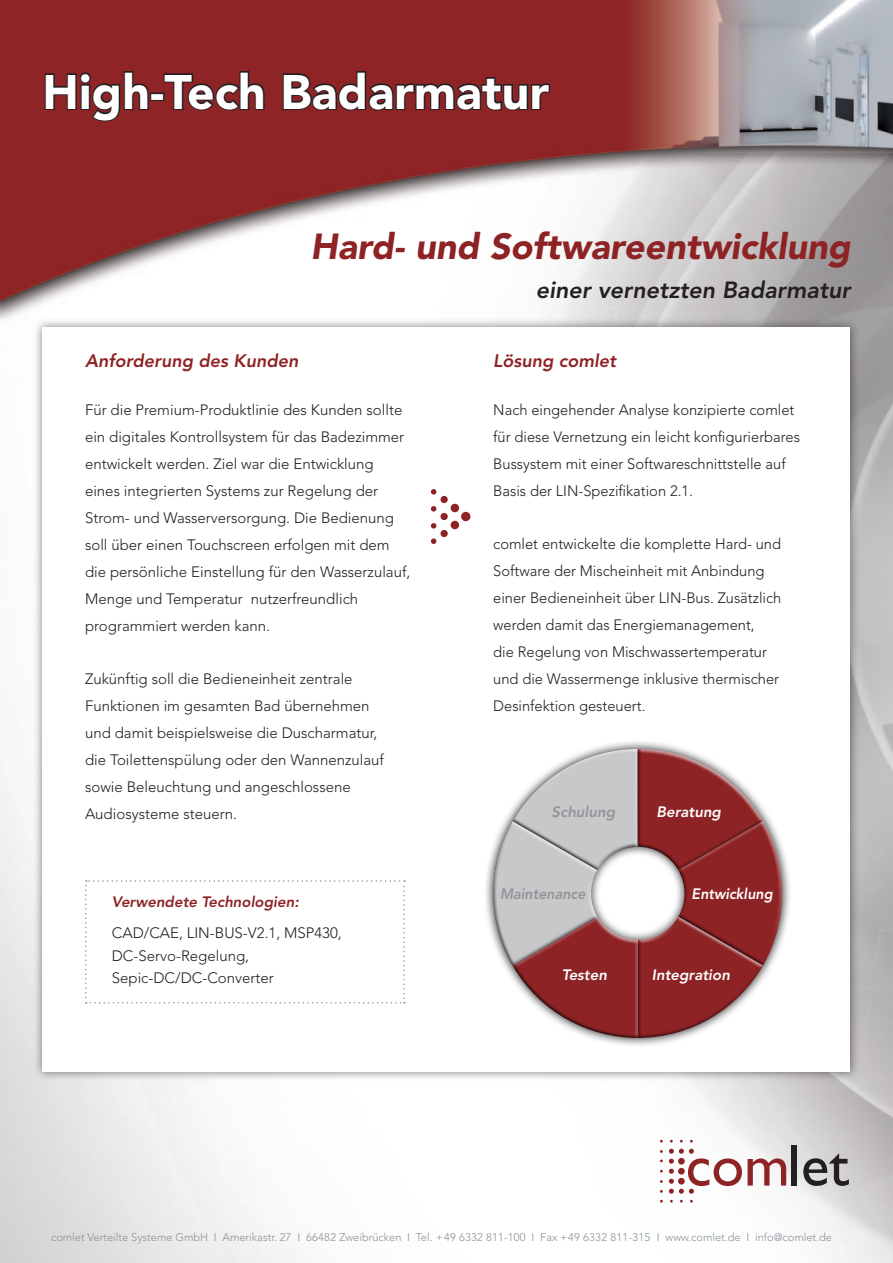
<style>
.page{position:relative;width:893px;height:1263px;background:#fff}
.page>*{position:absolute;margin:0;border:0;box-sizing:border-box;transform-origin:0 0}
.t1{font:900 48px "Avenir LT Std";letter-spacing:.005em;color:#fff}
.t2{font:italic 900 36px "Avenir LT Std";color:#8e2325}
.t3{font:italic 800 23.25px "Avenir LT Std";color:#231f20}
.t4{font:italic 800 18px "Avenir LT Std";color:#8e2325}
.t5{font:300 15px/27px "Avenir LT Std";color:#231f20}
.t6{font:italic 800 15px "Avenir LT Std";color:#fff}
.t7{font:italic 800 15px "Avenir LT Std";color:#8e2325}
.t8{font:italic 800 15px "Avenir LT Std";color:#939598;scale:.95 1}
.t9{font:italic 800 15px "Avenir LT Std";color:#fff;scale:.95 1}
.t10{font:italic 800 15px "Avenir LT Std";color:#939598}
.t11{font:300 11.1px "Avenir LT Std";color:#8b9098}
</style>
<div class="page">
<img style="left:0;top:0;width:893px;height:1263px">
<div style="left:33px;top:318px;width:827px;height:763px;background:#231f20;opacity:.6"></div>
<div style="left:43px;top:327px;width:807px;height:744px;background:#fff"></div>
<div style="left:792px;top:1145px;width:5px;height:40px;background:#231f20"></div>
<svg style="left:803px;top:1153px;width:46px;height:33px;background:#908e8e"></svg>
<svg style="left:748px;top:1158px;width:38px;height:27px"></svg>
<svg style="left:669px;top:1149px;width:73px;height:45px"></svg>
<svg style="left:43px;top:70px;width:107px;height:53px;background:#702223"></svg>
<div style="left:150px;top:92px;width:14px;height:9px;border:3px solid #231f20"></div>
<svg style="left:162px;top:70px;width:104px;height:42px;background:#6d2223"></svg>
<svg style="left:281px;top:70px;width:270px;height:42px;background:#6d2223"></svg>
<svg style="left:85px;top:880px;width:320px;height:123px"></svg>
<svg style="left:431px;top:538px;width:5px;height:6px"></svg>
<svg style="left:431px;top:489px;width:5px;height:6px"></svg>
<svg style="left:431px;top:506px;width:5px;height:6px"></svg>
<svg style="left:431px;top:523px;width:5px;height:6px"></svg>
<div style="left:441px;top:496px;width:7px;height:7px;background:#8e2325;border-radius:50%"></div>
<div style="left:441px;top:513px;width:7px;height:7px;background:#8e2325;border-radius:50%"></div>
<div style="left:441px;top:530px;width:7px;height:7px;background:#8e2325;border-radius:50%"></div>
<div style="left:451px;top:504px;width:8px;height:8px;background:#8e2325;border-radius:50%"></div>
<div style="left:451px;top:521px;width:8px;height:8px;background:#8e2325;border-radius:50%"></div>
<div style="left:461px;top:512px;width:9px;height:9px;background:#8e2325;border-radius:50%"></div>
<svg style="left:485px;top:741px;width:305px;height:305px"></svg>
<svg style="left:492px;top:749px;width:291px;height:289px"></svg>
<div style="left:508px;top:819px;width:90px;height:100px;background:#fff;opacity:.75"></div>
<div style="left:492px;top:821px;width:106px;height:145px;background:#231f20;opacity:.75"></div>
<h1 class="t1" style="left:43px;top:63px;width:508px">High-Tech Badarmatur</h1>
<h2 class="t2" style="left:310px;top:225px;width:541px">Hard- und Softwareentwicklung</h2>
<h3 class="t3" style="left:536px;top:276px;width:316px">einer vernetzten Badarmatur</h3>
<p class="t4" style="left:85px;top:350px;width:215px">Anforderung des Kunden</p>
<p class="t4" style="left:493px;top:350px;width:124px">Lösung comlet</p>
<p class="t5" style="left:493px;top:397px;width:308px">Nach eingehender Analyse konzipierte comlet für diese Vernetzung ein leicht konfigurierbares Bussystem mit einer Softwareschnittstelle auf Basis der LIN-Spezifikation 2.1.</p>
<p class="t5" style="left:493px;top:530px;width:290px">comlet entwickelte die komplette Hard- und Software der Mischeinheit mit Anbindung einer Bedieneinheit über LIN-Bus. Zusätzlich werden damit das Energiemanagement,<br>die Regelung von Mischwassertemperatur und die Wassermenge inklusive thermischer Desinfektion gesteuert.</p>
<p class="t5" style="left:85px;top:397px;width:327px">Für die Premium-Produktlinie des Kunden sollte ein digitales Kontrollsystem für das Badezimmer entwickelt werden. Ziel war die Entwicklung eines integrierten Systems zur Regelung der Strom- und Wasserversorgung. Die Bedienung soll über einen Touchscreen erfolgen mit dem die persönliche Einstellung für den Wasserzulauf, Menge und Temperatur nutzerfreundlich programmiert werden kann.</p>
<p class="t5" style="left:85px;top:665px;width:301px">Zukünftig soll die Bedieneinheit zentrale Funktionen im gesamten Bad übernehmen und damit beispielsweise die Duscharmatur, die Toilettenspülung oder den Wannenzulauf sowie Beleuchtung und angeschlossene Audiosysteme steuern.</p>
<p class="t10" style="left:551px;top:803px;width:65px">Schulung</p>
<p class="t6" style="left:656px;top:803px;width:66px">Beratung</p>
<p class="t7" style="left:112px;top:893px;width:188px">Verwendete Technologien:</p>
<p class="t5" style="left:112px;top:922px;width:231px;line-height:22.5px">CAD/CAE, LIN-BUS-V2.1, MSP430,<br>DC-Servo-Regelung,<br>Sepic-DC/DC-Converter</p>
<p class="t8" style="left:500px;top:885px;width:92px">Maintenance</p>
<p class="t9" style="left:692px;top:885px;width:87px">Entwicklung</p>
<p class="t6" style="left:562px;top:966px;width:47px">Testen</p>
<p class="t6" style="left:652px;top:966px;width:80px">Integration</p>
<p class="t11" style="left:51px;top:1230px;width:782px">comlet Verteilte Systeme GmbH I Amerikastr. 27 I 66482 Zweibrücken I Tel. +49 6332 811-100 I Fax +49 6332 811-315 I www.comlet.de I info@comlet.de</p>
</div>
